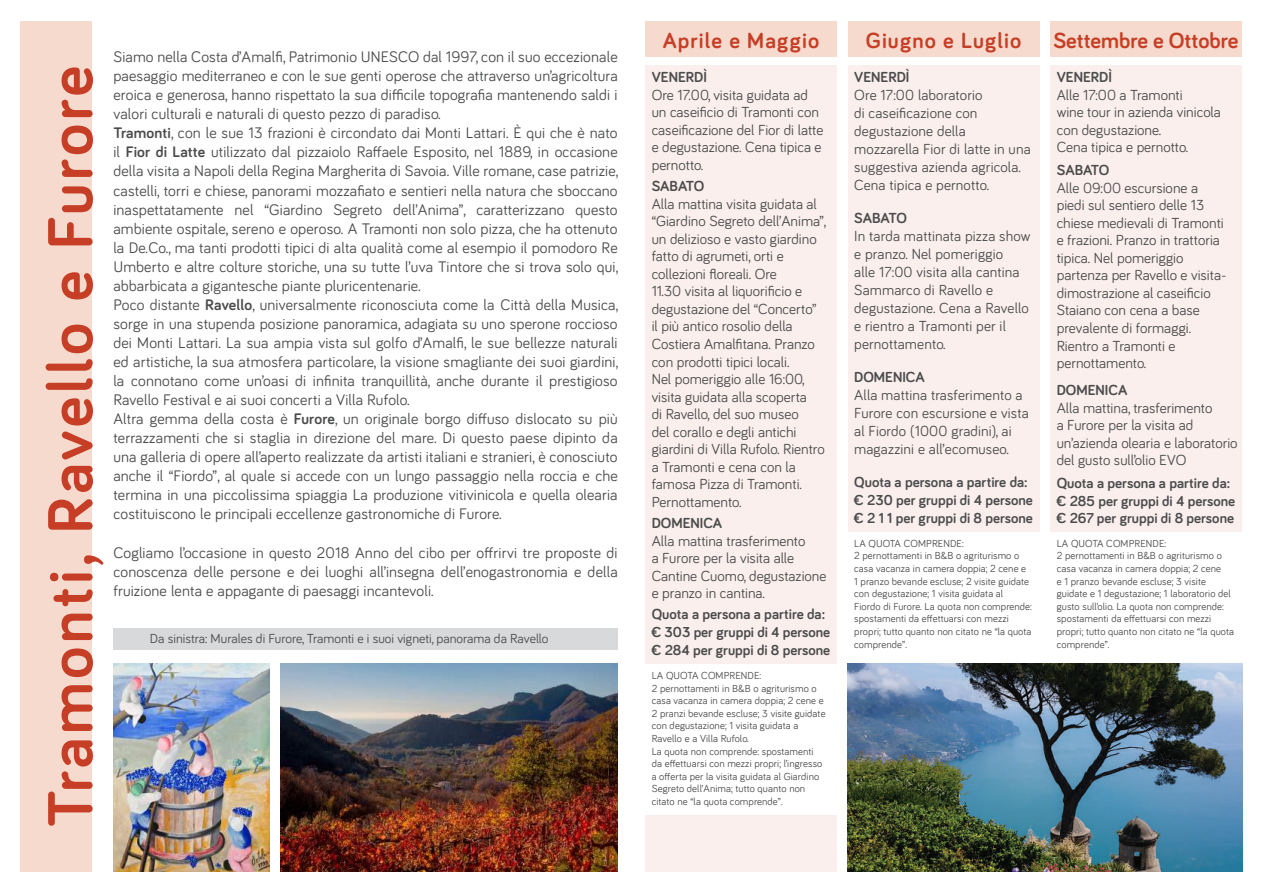
<style>
.page{position:relative;width:1263px;height:893px;background:#fff}
.page>*{position:absolute;margin:0;border:0;box-sizing:border-box;transform-origin:0 0}
.t1{font:700 65.4px "Bariol";letter-spacing:.05em;color:#c63e25}
.t2{font:700 22.5px "Bariol";letter-spacing:.05em;color:#c63e25}
.t3{font:700 22.5px "Bariol";color:#c63e25}
.t4{font:15.75px/19px "Bariol";letter-spacing:.01em;color:#4b4c4d}
.t5{font:15px/17.5px "Bariol";color:#4b4c4d}
.t6{font:700 15px "Bariol";color:#4b4c4d}
.t7{font:700 14.85px/17.9px "Bariol";color:#4b4c4d}
.t8{font:13.5px "Bariol";color:#4b4c4d}
.t9{font:10.5px/12.6px "Bariol";letter-spacing:.01em;color:#4b4c4d}
.s1{font-weight:700}
</style>
<div class="page">
<div style="left:113px;top:628px;width:505px;height:21px;background:#d8d9db"></div>
<div style="left:645px;top:65px;width:192px;height:598px;background:#faefed"></div>
<div style="left:848px;top:65px;width:191px;height:466px;background:#faefed"></div>
<div style="left:1050px;top:65px;width:192px;height:466px;background:#faefed"></div>
<div style="left:645px;top:21px;width:192px;height:35px;background:#f6dacd"></div>
<div style="left:848px;top:21px;width:191px;height:35px;background:#f6dacd"></div>
<div style="left:1050px;top:21px;width:192px;height:35px;background:#f6dacd"></div>
<div style="left:21px;top:21px;width:71px;height:851px;background:#f6dacd"></div>
<img style="left:848px;top:663px;width:394px;height:209px">
<img style="left:113px;top:663px;width:157px;height:209px">
<img style="left:281px;top:663px;width:337px;height:209px">
<div style="left:645px;top:815px;width:192px;height:57px;background:#faefed"></div>
<h1 class="t1" style="left:25px;top:827px;width:763px;rotate:-90deg">Tramonti, Ravello e Furore</h1>
<p class="t4" style="left:113px;top:47px;width:506px">Siamo nella Costa d’Amalfi, Patrimonio UNESCO dal 1997, con il suo eccezionale paesaggio mediterraneo e con le sue genti operose che attraverso un’agricoltura eroica e generosa, hanno rispettato la sua difficile topografia mantenendo saldi i valori culturali e naturali di questo pezzo di paradiso.<br><span class="s1">Tramonti</span>, con le sue 13 frazioni è circondato dai Monti Lattari. È qui che è nato il <span class="s1">Fior di Latte</span> utilizzato dal pizzaiolo Raffaele Esposito, nel 1889, in occasione della visita a Napoli della Regina Margherita di Savoia. Ville romane, case patrizie, castelli, torri e chiese, panorami mozzafiato e sentieri nella natura che sboccano inaspettatamente nel “Giardino Segreto dell’Anima”, caratterizzano questo ambiente ospitale, sereno e operoso. A Tramonti non solo pizza, che ha ottenuto la De.Co., ma tanti prodotti tipici di alta qualità come al esempio il pomodoro Re Umberto e altre colture storiche, una su tutte l’uva Tintore che si trova solo qui, abbarbicata a gigantesche piante pluricentenarie.<br>Poco distante <span class="s1">Ravello</span>, universalmente riconosciuta come la Città della Musica, sorge in una stupenda posizione panoramica, adagiata su uno sperone roccioso dei Monti Lattari. La sua ampia vista sul golfo d’Amalfi, le sue bellezze naturali ed artistiche, la sua atmosfera particolare, la visione smagliante dei suoi giardini, la connotano come un’oasi di infinita tranquillità, anche durante il prestigioso Ravello Festival e ai suoi concerti a Villa Rufolo.<br>Altra gemma della costa è <span class="s1">Furore</span>, un originale borgo diffuso dislocato su più terrazzamenti che si staglia in direzione del mare. Di questo paese dipinto da una galleria di opere all’aperto realizzate da artisti italiani e stranieri, è conosciuto anche il “Fiordo”, al quale si accede con un lungo passaggio nella roccia e che termina in una piccolissima spiaggia La produzione vitivinicola e quella olearia costituiscono le principali eccellenze gastronomiche di Furore.</p>
<p class="t4" style="left:113px;top:542px;width:506px;text-align:justify">Cogliamo l’occasione in questo 2018 Anno del cibo per offrirvi tre proposte di conoscenza delle persone e dei luoghi all’insegna dell’enogastronomia e della fruizione lenta e appagante di paesaggi incantevoli.</p>
<p class="t8" style="left:150px;top:629px;width:400px">Da sinistra: Murales di Furore, Tramonti e i suoi vigneti, panorama da Ravello</p>
<h2 class="t2" style="left:663px;top:25px;width:158px">Aprile e Maggio</h2>
<h2 class="t2" style="left:866px;top:25px;width:157px">Giugno e Luglio</h2>
<h2 class="t3" style="left:1053px;top:25px;width:187px">Settembre e Ottobre</h2>
<p class="t6" style="left:652px;top:67px;width:57px">VENERDÌ</p>
<p class="t5" style="left:652px;top:85px;width:173px">Ore 17.00, visita guidata ad un caseificio di Tramonti con caseificazione del Fior di latte e degustazione. Cena tipica e pernotto.</p>
<p class="t6" style="left:652px;top:176px;width:54px">SABATO</p>
<p class="t5" style="left:652px;top:194px;width:176px">Alla mattina visita guidata al “Giardino Segreto dell’Anima”, un delizioso e vasto giardino fatto di agrumeti, orti e collezioni floreali. Ore<br>11.30 visita al liquorificio e degustazione del “Concerto” il più antico rosolio della<br>Costiera Amalfitana. Pranzo con prodotti tipici locali.<br>Nel pomeriggio alle 16:00, visita guidata alla scoperta<br>di Ravello, del suo museo<br>del corallo e degli antichi giardini di Villa Rufolo. Rientro a Tramonti e cena con la famosa Pizza di Tramonti.<br>Pernottamento.</p>
<p class="t6" style="left:652px;top:513px;width:72px">DOMENICA</p>
<p class="t5" style="left:652px;top:531px;width:176px">Alla mattina trasferimento<br>a Furore per la visita alle<br>Cantine Cuomo, degustazione e pranzo in cantina.</p>
<p class="t6" style="left:652px;top:604px;width:175px">Quota a persona a partire da:</p>
<p class="t7" style="left:652px;top:623px;width:180px">€ 303 per gruppi di 4 persone € 284 per gruppi di 8 persone</p>
<p class="t9" style="left:652px;top:669px;width:175px">LA QUOTA COMPRENDE:<br>2 pernottamenti in B&amp;B o agriturismo o casa vacanza in camera doppia; 2 cene e 2 pranzi bevande escluse; 3 visite guidate con degustazione; 1 visita guidata a Ravello e a Villa Rufolo.<br>La quota non comprende: spostamenti da effettuarsi con mezzi propri; l’ingresso a offerta per la visita guidata al Giardino Segreto dell’Anima; tutto quanto non citato ne “la quota comprende”.</p>
<p class="t6" style="left:854px;top:67px;width:57px">VENERDÌ</p>
<p class="t5" style="left:854px;top:86px;width:178px;line-height:18px">Ore 17:00 laboratorio<br>di caseificazione con degustazione della mozzarella Fior di latte in una suggestiva azienda agricola.<br>Cena tipica e pernotto.</p>
<p class="t6" style="left:854px;top:208px;width:54px">SABATO</p>
<p class="t5" style="left:854px;top:227px;width:178px;line-height:18px">In tarda mattinata pizza show e pranzo. Nel pomeriggio<br>alle 17:00 visita alla cantina<br>Sammarco di Ravello e degustazione. Cena a Ravello e rientro a Tramonti per il pernottamento.</p>
<p class="t6" style="left:854px;top:367px;width:72px">DOMENICA</p>
<p class="t5" style="left:854px;top:386px;width:176px;line-height:18px">Alla mattina trasferimento a<br>Furore con escursione e vista al Fiordo (1000 gradini), ai magazzini e all’ecomuseo.</p>
<p class="t6" style="left:854px;top:472px;width:175px">Quota a persona a partire da:</p>
<p class="t7" style="left:854px;top:491px;width:180px">€ 230 per gruppi di 4 persone € 2 1 1 per gruppi di 8 persone</p>
<p class="t6" style="left:1057px;top:67px;width:57px">VENERDÌ</p>
<p class="t5" style="left:1057px;top:85px;width:166px">Alle 17:00 a Tramonti<br>wine tour in azienda vinicola con degustazione.<br>Cena tipica e pernotto.</p>
<p class="t6" style="left:1057px;top:160px;width:54px">SABATO</p>
<p class="t5" style="left:1057px;top:178px;width:171px">Alle 09:00 escursione a piedi sul sentiero delle 13 chiese medievali di Tramonti e frazioni. Pranzo in trattoria tipica. Nel pomeriggio partenza per Ravello e visita&shy;dimostrazione al caseificio<br>Staiano con cena a base prevalente di formaggi.<br>Rientro a Tramonti e pernottamento.</p>
<p class="t6" style="left:1057px;top:380px;width:72px">DOMENICA</p>
<p class="t5" style="left:1057px;top:398px;width:182px">Alla mattina, trasferimento<br>a Furore per la visita ad un’azienda olearia e laboratorio del gusto sull’olio EVO</p>
<p class="t6" style="left:1057px;top:472px;width:175px">Quota a persona a partire da:</p>
<p class="t7" style="left:1057px;top:491px;width:180px">€ 285 per gruppi di 4 persone € 267 per gruppi di 8 persone</p>
<p class="t9" style="left:854px;top:536px;width:179px">LA QUOTA COMPRENDE:<br>2 pernottamenti in B&amp;B o agriturismo o casa vacanza in camera doppia; 2 cene e 1 pranzo bevande escluse; 2 visite guidate con degustazione; 1 visita guidata al Fiordo di Furore. La quota non comprende: spostamenti da effettuarsi con mezzi propri; tutto quanto non citato ne “la quota comprende”.</p>
<p class="t9" style="left:1057px;top:536px;width:179px">LA QUOTA COMPRENDE:<br>2 pernottamenti in B&amp;B o agriturismo o casa vacanza in camera doppia; 2 cene<br>e 1 pranzo bevande escluse; 3 visite guidate e 1 degustazione; 1 laboratorio del gusto sull’olio. La quota non comprende: spostamenti da effettuarsi con mezzi propri; tutto quanto non citato ne “la quota comprende”.</p>
</div>
